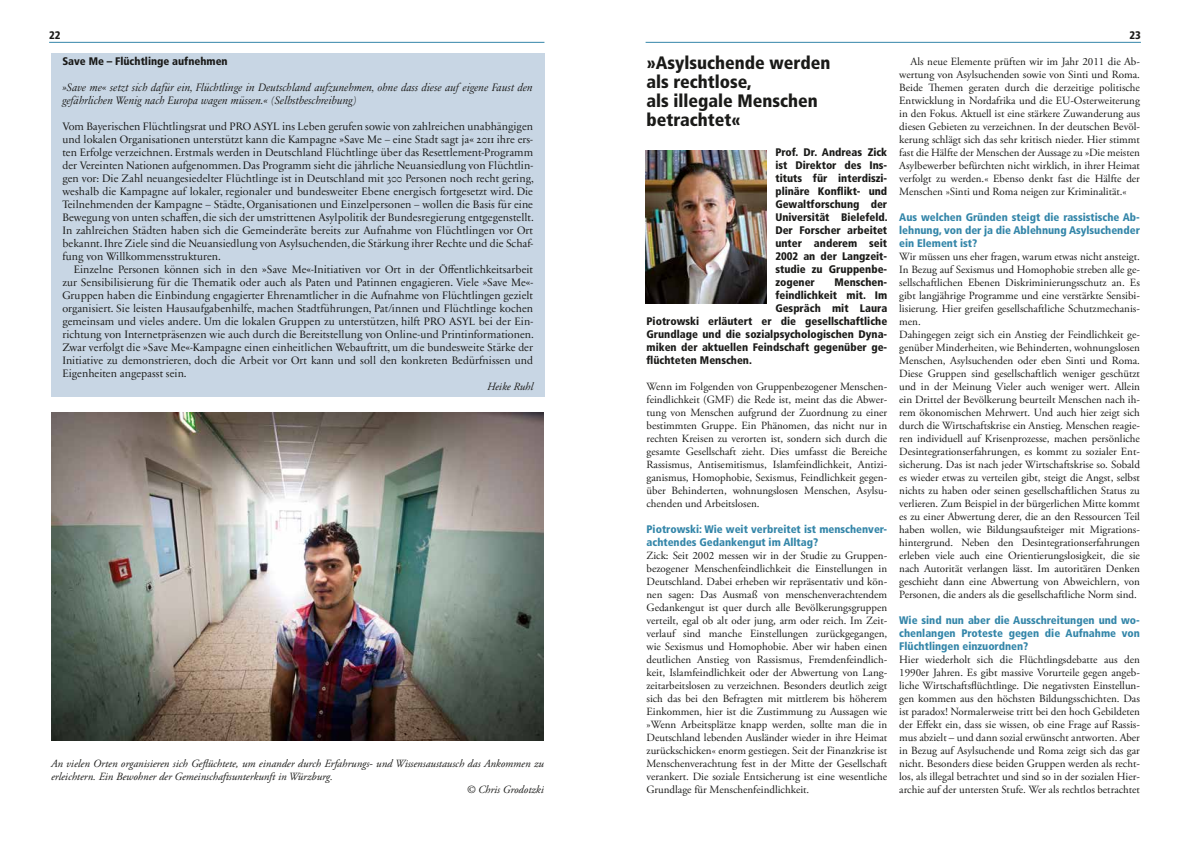
<style>
.page{position:relative;width:1191px;height:842px;background:#fff}
.page>*{position:absolute;margin:0;border:0;box-sizing:border-box;transform-origin:0 0}
.t1{font:900 condensed 18px/19px "Frutiger";color:#1a1a18}
.t2{font:11px/13px "Adobe Garamond Pro";color:#1a1a18;text-align:justify}
.t3{font:11px/13px "Sabon Next LT Display Os F";color:#1a1a18;text-align:justify}
.t4{font:900 condensed 11px/13px "Frutiger";color:#1a1a18;text-align:justify}
.t5{font:900 condensed 11px/13px "Frutiger";color:#3486a9;text-align:justify}
.t6{font:italic 11px "Adobe Garamond Pro";color:#1a1a18}
.t7{font:11px/13px "Sabon Next LT Display Italic Os F";color:#1a1a18}
</style>
<div class="page">
<hr style="left:49px;top:42px;width:495px;height:1px;background:#3486a9">
<hr style="left:645px;top:42px;width:495px;height:1px;background:#3486a9">
<div style="left:51px;top:53px;width:493px;height:344px;background:#c8d6e4"></div>
<img style="left:51px;top:413px;width:493px;height:328px">
<img style="left:645px;top:150px;width:122px;height:153px">
<p class="t4" style="left:49px;top:29px;width:13px">22</p>
<p class="t4" style="left:1129px;top:29px;width:13px">23</p>
<p class="t4" style="left:62px;top:55px;width:167px">Save Me – Flüchtlinge aufnehmen</p>
<p class="t7" style="left:62px;top:81px;width:472px">»Save me« setzt sich dafür ein, Flüchtlinge in Deutschland aufzunehmen, ohne dass diese auf eigene Faust den gefährlichen Wenig nach Europa wagen müssen.« (Selbstbeschreibung)</p>
<p class="t3" style="left:62px;top:120px;width:473px">Vom Bayerischen Flüchtlingsrat und PRO ASYL ins Leben gerufen sowie von zahlreichen unabhängigen und lokalen Organisationen unterstützt kann die Kampagne »Save Me – eine Stadt sagt ja« 2011 ihre ers&shy;ten Erfolge verzeichnen. Erstmals werden in Deutschland Flüchtlinge über das Resettlement-Programm der Vereinten Nationen aufgenommen. Das Programm sieht die jährliche Neuansiedlung von Flüchtlin&shy;gen vor: Die Zahl neuangesiedelter Flüchtlinge ist in Deutschland mit 300 Personen noch recht gering, weshalb die Kampagne auf lokaler, regionaler und bundesweiter Ebene energisch fortgesetzt wird. Die Teilnehmenden der Kampagne – Städte, Organisationen und Einzelpersonen – wollen die Basis für eine Bewegung von unten schaffen, die sich der umstrittenen Asylpolitik der Bundesregierung entgegenstellt.<br>In zahlreichen Städten haben sich die Gemeinderäte bereits zur Aufnahme von Flüchtlingen vor Ort bekannt. Ihre Ziele sind die Neuansiedlung von Asylsuchenden, die Stärkung ihrer Rechte und die Schaf&shy;fung von Willkommensstrukturen.</p>
<p class="t3" style="left:62px;top:263px;width:473px;text-indent:11px">Einzelne Personen können sich in den »Save Me«-Initiativen vor Ort in der Öffentlichkeitsarbeit zur Sensibilisierung für die Thematik oder auch als Paten und Patinnen engagieren. Viele »Save Me«- Gruppen haben die Einbindung engagierter Ehrenamtlicher in die Aufnahme von Flüchtlingen gezielt organisiert. Sie leisten Hausaufgabenhilfe, machen Stadtführungen, Pat/innen und Flüchtlinge kochen gemeinsam und vieles andere. Um die lokalen Gruppen zu unterstützen, hilft PRO ASYL bei der Ein&shy;richtung von Internetpräsenzen wie auch durch die Bereitstellung von Online-und Printinformationen.<br>Zwar verfolgt die »Save Me«-Kampagne einen einheitlichen Webauftritt, um die bundesweite Stärke der Initiative zu demonstrieren, doch die Arbeit vor Ort kann und soll den konkreten Bedürfnissen und Eigenheiten angepasst sein.</p>
<p class="t6" style="left:487px;top:380px;width:48px">Heike Ruhl</p>
<h1 class="t1" style="left:646px;top:53px;width:185px">»Asylsuchende werden als rechtlose,<br>als illegale Menschen betrachtet«</h1>
<p class="t4" style="left:775px;top:146px;width:114px">Prof. Dr. Andreas Zick ist Direktor des Ins&shy;tituts für interdiszi&shy;plinäre Konflikt- und Gewaltforschung der Universität Bielefeld.<br>Der Forscher arbeitet unter anderem seit 2002 an der Langzeit&shy;studie zu Gruppenbe&shy;zogener</p>
<p class="t2" style="left:899px;top:55px;width:242px;text-indent:11px">Als neue Elemente prüften wir im Jahr 2011 die Ab&shy;wertung von Asylsuchenden sowie von Sinti und Roma.<br>Beide Themen geraten durch die derzeitige politische Entwicklung in Nordafrika und die EU-Osterweiterung in den Fokus. Aktuell ist eine stärkere Zuwanderung aus diesen Gebieten zu verzeichnen. In der deutschen Bevöl&shy;kerung schlägt sich das sehr kritisch nieder. Hier stimmt fast die Hälfte der Menschen der Aussage zu »Die meisten Asylbewerber befürchten nicht wirklich, in ihrer Heimat verfolgt zu werden.« Ebenso denkt fast die Hälfte der Menschen »Sinti und Roma neigen zur Kriminalität.«</p>
<p class="t5" style="left:899px;top:211px;width:242px">Aus welchen Gründen steigt die rassistische Ab&shy;lehnung, von der ja die Ablehnung Asylsuchender ein Element ist?</p>
<p class="t2" style="left:899px;top:251px;width:242px;text-align:left">Wir müssen uns eher fragen, warum etwas nicht ansteigt.<br>In Bezug auf Sexismus und Homophobie streben alle ge&shy;sellschaftlichen Ebenen Diskriminierungsschutz an. Es gibt langjährige Programme und eine verstärkte Sensibi&shy;lisierung. Hier greifen gesellschaftliche Schutzmechanis&shy;men.<br>Dahingegen zeigt sich ein Anstieg der Feindlichkeit ge&shy;genüber Minderheiten, wie Behinderten, wohnungslosen Menschen, Asylsuchenden oder eben Sinti und Roma.<br>Diese Gruppen sind gesellschaftlich weniger geschützt und in der Meinung Vieler auch weniger wert. Allein ein Drittel der Bevölkerung beurteilt Menschen nach ih&shy;rem ökonomischen Mehrwert. Und auch hier zeigt sich durch die Wirtschaftskrise ein Anstieg. Menschen reagie&shy;ren individuell auf Krisenprozesse, machen persönliche Desintegrationserfahrungen, es kommt zu sozialer Ent&shy;sicherung. Das ist nach jeder Wirtschaftskrise so. Sobald es wieder etwas zu verteilen gibt, steigt die Angst, selbst nichts zu haben oder seinen gesellschaftlichen Status zu verlieren. Zum Beispiel in der bürgerlichen Mitte kommt es zu einer Abwertung derer, die an den Ressourcen Teil haben wollen, wie Bildungsaufsteiger mit Migrations&shy;hintergrund. Neben den Desintegrationserfahrungen erleben viele auch eine Orientierungslosigkeit, die sie nach Autorität verlangen lässt. Im autoritären Denken geschieht dann eine Abwertung von Abweichlern, von Personen, die anders als die gesellschaftliche Norm sind.</p>
<p class="t5" style="left:899px;top:614px;width:242px">Wie sind nun aber die Ausschreitungen und wo&shy;chenlangen Proteste gegen die Aufnahme von Flüchtlingen einzuordnen?</p>
<p class="t2" style="left:899px;top:654px;width:242px">Hier wiederholt sich die Flüchtlingsdebatte aus den 1990er Jahren. Es gibt massive Vorurteile gegen angeb&shy;liche Wirtschaftsflüchtlinge. Die negativsten Einstellun&shy;gen kommen aus den höchsten Bildungsschichten. Das ist paradox! Normalerweise tritt bei den hoch Gebildeten der Effekt ein, dass sie wissen, ob eine Frage auf Rassis&shy;mus abzielt – und dann sozial erwünscht antworten. Aber in Bezug auf Asylsuchende und Roma zeigt sich das gar nicht. Besonders diese beiden Gruppen werden als recht&shy;los, als illegal betrachtet und sind so in der sozialen Hier&shy;archie auf der untersten Stufe. Wer als rechtlos betrachtet</p>
<p class="t4" style="left:834px;top:276px;width:54px">Menschen-</p>
<p class="t4" style="left:775px;top:289px;width:113px">feindlichkeit mit. Im</p>
<p class="t4" style="left:775px;top:302px;width:113px">Gespräch mit Laura</p>
<p class="t4" style="left:646px;top:315px;width:242px">Piotrowski erläutert er die gesellschaftliche</p>
<p class="t4" style="left:646px;top:328px;width:242px">Grundlage und die sozialpsychologischen Dyna-</p>
<p class="t4" style="left:646px;top:341px;width:242px">miken der aktuellen Feindschaft gegenüber ge-</p>
<p class="t4" style="left:646px;top:354px;width:107px">flüchteten Menschen.</p>
<p class="t2" style="left:646px;top:380px;width:242px">Wenn im Folgenden von Gruppenbezogener Menschen&shy;feindlichkeit (GMF) die Rede ist, meint das die Abwer&shy;tung von Menschen aufgrund der Zuordnung zu einer bestimmten Gruppe. Ein Phänomen, das nicht nur in rechten Kreisen zu verorten ist, sondern sich durch die gesamte Gesellschaft zieht. Dies umfasst die Bereiche Rassismus, Antisemitismus, Islamfeindlichkeit, Antizi&shy;ganismus, Homophobie, Sexismus, Feindlichkeit gegen&shy;über Behinderten, wohnungslosen Menschen, Asylsu&shy;chenden und Arbeitslosen.</p>
<p class="t5" style="left:646px;top:523px;width:242px">Piotrowski: Wie weit verbreitet ist menschenver&shy;achtendes Gedankengut im Alltag?</p>
<p class="t2" style="left:646px;top:549px;width:242px">Zick: Seit 2002 messen wir in der Studie zu Gruppen&shy;bezogener Menschenfeindlichkeit die Einstellungen in Deutschland. Dabei erheben wir repräsentativ und kön&shy;nen sagen: Das Ausmaß von menschenverachtendem Gedankengut ist quer durch alle Bevölkerungsgruppen verteilt, egal ob alt oder jung, arm oder reich. Im Zeit&shy;verlauf sind manche Einstellungen zurückgegangen, wie Sexismus und Homophobie. Aber wir haben einen deutlichen Anstieg von Rassismus, Fremdenfeindlich&shy;keit, Islamfeindlichkeit oder der Abwertung von Lang&shy;zeitarbeitslosen zu verzeichnen. Besonders deutlich zeigt sich das bei den Befragten mit mittlerem bis höherem Einkommen, hier ist die Zustimmung zu Aussagen wie »Wenn Arbeitsplätze knapp werden, sollte man die in Deutschland lebenden Ausländer wieder in ihre Heimat zurückschicken« enorm gestiegen. Seit der Finanzkrise ist Menschenverachtung fest in der Mitte der Gesellschaft verankert. Die soziale Entsicherung ist eine wesentliche Grundlage für Menschenfeindlichkeit.</p>
<p class="t6" style="left:51px;top:757px;width:494px">An vielen Orten organisieren sich Geflüchtete, um einander durch Erfahrungs- und Wissensaustausch das Ankommen zu</p>
<p class="t6" style="left:51px;top:770px;width:283px">erleichtern. Ein Bewohner der Gemeinschaftsunterkunft in Würzburg.</p>
<p class="t6" style="left:466px;top:783px;width:79px">© Chris Grodotzki</p>
</div>
